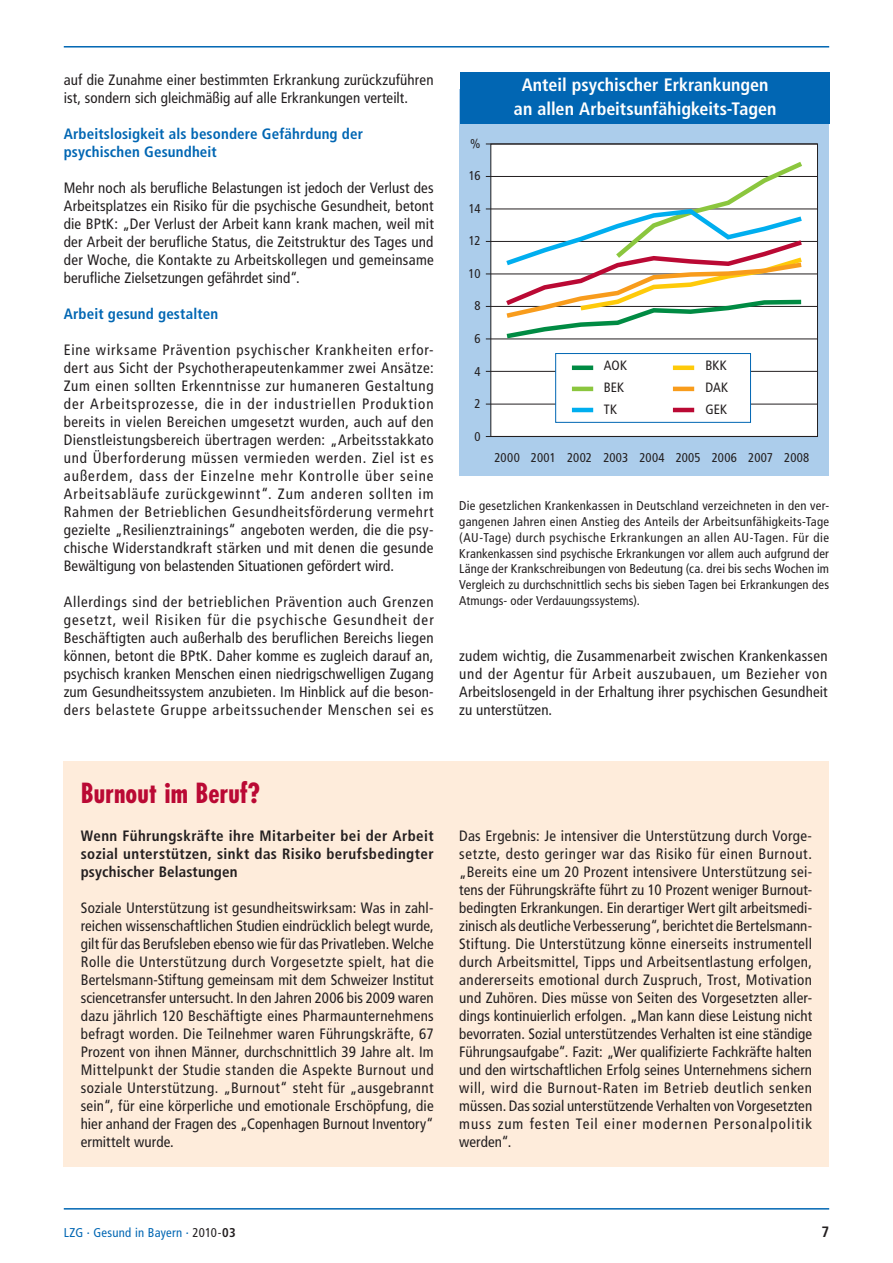
<style>
.page{position:relative;width:893px;height:1263px;background:#fff}
.page>*{position:absolute;margin:0;border:0;box-sizing:border-box;transform-origin:0 0}
.t1{font:700 condensed 27px "Futura";color:#ba0934}
.t2{font:700 condensed 18px/24px "Frutiger LT";color:#fff;text-align:center}
.t3{font:condensed 15px/18px "Frutiger LT";letter-spacing:.01em;color:#231f20;text-align:justify}
.t4{font:700 condensed 15px/18px "Frutiger LT";letter-spacing:.015em;color:#231f20;text-align:justify}
.t5{font:700 condensed 15px/18px "Frutiger LT";letter-spacing:.01em;color:#0166b3}
.t6{font:condensed 13.5px/21.8px "Frutiger LT";letter-spacing:.005em;color:#231f20}
.t7{font:condensed 12.75px/15.8px "Frutiger LT";letter-spacing:.01em;color:#231f20;text-align:justify}
.t8{font:condensed 12.75px "Frutiger LT";letter-spacing:.02em;color:#0166b3}
.s1{color:#231f20}
.s2{font-weight:700;color:#231f20}
</style>
<div class="page">
<hr style="left:64px;top:46px;width:765px;height:2px;background:#0166b3">
<hr style="left:64px;top:1208px;width:765px;height:1px;background:#0166b3">
<div style="left:459px;top:89px;width:370px;height:387px;background:#accdeb"></div>
<div style="left:460px;top:72px;width:369px;height:51px;background:#0166b3"></div>
<div style="left:491px;top:144px;width:326px;height:292px;background:#fff"></div>
<hr style="left:486px;top:339px;width:331px;height:1px;background:#231f20">
<hr style="left:486px;top:306px;width:331px;height:1px;background:#231f20">
<hr style="left:486px;top:241px;width:331px;height:1px;background:#231f20">
<hr style="left:486px;top:274px;width:331px;height:1px;background:#231f20">
<hr style="left:486px;top:209px;width:331px;height:1px;background:#231f20">
<hr style="left:486px;top:176px;width:331px;height:1px;background:#231f20">
<hr style="left:486px;top:371px;width:331px;height:1px;background:#231f20">
<hr style="left:486px;top:144px;width:331px;height:1px;background:#231f20">
<hr style="left:486px;top:404px;width:331px;height:1px;background:#231f20">
<hr style="left:486px;top:436px;width:331px;height:1px;background:#231f20">
<svg style="left:501px;top:162px;width:306px;height:178px"></svg>
<div style="left:555px;top:353px;width:196px;height:70px;background:#fff;border:1px solid #0166b3"></div>
<hr style="left:572px;top:408px;width:21px;height:4px;background:#00aeef">
<hr style="left:673px;top:408px;width:21px;height:4px;background:#ba0934">
<div style="left:572px;top:365px;width:21px;height:5px;background:#008b43"></div>
<div style="left:673px;top:365px;width:21px;height:5px;background:#feca0a"></div>
<hr style="left:572px;top:387px;width:21px;height:4px;background:#8bc63e">
<hr style="left:673px;top:387px;width:21px;height:4px;background:#f89c1c">
<div style="left:64px;top:761px;width:765px;height:405px;background:#feecdb"></div>
<p class="t3" style="left:64px;top:71px;width:371px">auf die Zunahme einer bestimmten Erkrankung zurückzuführen ist, sondern sich gleichmäßig auf alle Erkrankungen verteilt.</p>
<p class="t5" style="left:64px;top:125px;width:301px">Arbeitslosigkeit als besondere Gefährdung der psychischen Gesundheit</p>
<p class="t3" style="left:64px;top:179px;width:372px">Mehr noch als berufliche Belastungen ist jedoch der Verlust des Arbeitsplatzes ein Risiko für die psychische Gesundheit, betont die BPtK: „Der Verlust der Arbeit kann krank machen, weil mit der Arbeit der berufliche Status, die Zeitstruktur des Tages und der Woche, die Kontakte zu Arbeitskollegen und gemeinsame berufliche Zielsetzungen gefährdet sind“.</p>
<p class="t5" style="left:64px;top:305px;width:156px">Arbeit gesund gestalten</p>
<p class="t3" style="left:64px;top:341px;width:371px">Eine wirksame Prävention psychischer Krankheiten erfor&shy;dert aus Sicht der Psychotherapeutenkammer zwei Ansätze:<br>Zum einen sollten Erkenntnisse zur humaneren Gestaltung der Arbeitsprozesse, die in der industriellen Produktion bereits in vielen Bereichen umgesetzt wurden, auch auf den Dienstleistungsbereich übertragen werden: „Arbeitsstakkato und Überforderung müssen vermieden werden. Ziel ist es außerdem, dass der Einzelne mehr Kontrolle über seine Arbeitsabläufe zurückgewinnt“. Zum anderen sollten im Rahmen der Betrieblichen Gesundheitsförderung vermehrt gezielte „Resilienztrainings“ angeboten werden, die die psy&shy;chische Widerstandkraft stärken und mit denen die gesunde Bewältigung von belastenden Situationen gefördert wird.</p>
<p class="t3" style="left:64px;top:593px;width:371px">Allerdings sind der betrieblichen Prävention auch Grenzen gesetzt, weil Risiken für die psychische Gesundheit der Beschäftigten auch außerhalb des beruflichen Bereichs liegen können, betont die BPtK. Daher komme es zugleich darauf an, psychisch kranken Menschen einen niedrigschwelligen Zugang zum Gesundheitssystem anzubieten. Im Hinblick auf die beson&shy;ders belastete Gruppe arbeitssuchender Menschen sei es</p>
<h1 class="t1" style="left:81px;top:777px;width:181px">Burnout im Beruf?</h1>
<p class="t4" style="left:81px;top:827px;width:354px">Wenn Führungskräfte ihre Mitarbeiter bei der Arbeit sozial unterstützen, sinkt das Risiko berufsbedingter psychischer Belastungen</p>
<p class="t3" style="left:81px;top:899px;width:355px">Soziale Unterstützung ist gesundheitswirksam: Was in zahl&shy;reichen wissenschaftlichen Studien eindrücklich belegt wurde, gilt für das Berufsleben ebenso wie für das Privatleben. Welche Rolle die Unterstützung durch Vorgesetzte spielt, hat die Bertelsmann-Stiftung gemeinsam mit dem Schweizer Institut sciencetransfer untersucht. In den Jahren 2006 bis 2009 waren dazu jährlich 120 Beschäftigte eines Pharmaunternehmens befragt worden. Die Teilnehmer waren Führungskräfte, 67<br>Prozent von ihnen Männer, durchschnittlich 39 Jahre alt. Im Mittelpunkt der Studie standen die Aspekte Burnout und soziale Unterstützung. „Burnout“ steht für „ausgebrannt sein“, für eine körperliche und emotionale Erschöpfung, die hier anhand der Fragen des „Copenhagen Burnout Inventory“ ermittelt wurde.</p>
<p class="t7" style="left:470px;top:135px;width:12px">%</p>
<p class="t7" style="left:469px;top:168px;width:13px">16</p>
<p class="t7" style="left:469px;top:201px;width:13px">14</p>
<p class="t7" style="left:469px;top:233px;width:13px">12</p>
<p class="t7" style="left:469px;top:266px;width:13px">10</p>
<p class="t7" style="left:474px;top:298px;width:8px">8</p>
<p class="t7" style="left:474px;top:331px;width:8px">6</p>
<p class="t7" style="left:474px;top:363px;width:8px">4</p>
<p class="t7" style="left:474px;top:396px;width:8px">2</p>
<p class="t7" style="left:474px;top:428px;width:8px">0</p>
<p class="t2" style="left:514px;top:73px;width:264px">Anteil psychischer Erkrankungen an allen Arbeitsunfähigkeits-Tagen</p>
<p class="t6" style="left:604px;top:355px;width:25px">AOK<br>BEK<br>TK</p>
<p class="t6" style="left:705px;top:355px;width:24px;text-align:justify">BKK DAK GEK</p>
<p class="t7" style="left:495px;top:450px;width:316px">2000 2001 2002 2003 2004 2005 2006 2007 2008</p>
<p class="t7" style="left:459px;top:498px;width:372px">Die gesetzlichen Krankenkassen in Deutschland verzeichneten in den ver&shy;gangenen Jahren einen Anstieg des Anteils der Arbeitsunfähigkeits-Tage (AU-Tage) durch psychische Erkrankungen an allen AU-Tagen. Für die Krankenkassen sind psychische Erkrankungen vor allem auch aufgrund der Länge der Krankschreibungen von Bedeutung (ca. drei bis sechs Wochen im Vergleich zu durchschnittlich sechs bis sieben Tagen bei Erkrankungen des Atmungs- oder Verdauungssystems).</p>
<p class="t3" style="left:459px;top:647px;width:370px">zudem wichtig, die Zusammenarbeit zwischen Krankenkassen und der Agentur für Arbeit auszubauen, um Bezieher von Arbeitslosengeld in der Erhaltung ihrer psychischen Gesundheit zu unterstützen.</p>
<p class="t3" style="left:459px;top:827px;width:354px">Das Ergebnis: Je intensiver die Unterstützung durch Vorge&shy;setzte, desto geringer war das Risiko für einen Burnout. „Bereits eine um 20 Prozent intensivere Unterstützung sei&shy;tens der Führungskräfte führt zu 10 Prozent weniger Burnout&shy;bedingten Erkrankungen. Ein derartiger Wert gilt arbeitsmedi&shy;zinisch als deutliche Verbesserung“, berichtet die Bertelsmann-Stiftung. Die Unterstützung könne einerseits instrumentell durch Arbeitsmittel, Tipps und Arbeitsentlastung erfolgen, andererseits emotional durch Zuspruch, Trost, Motivation und Zuhören. Dies müsse von Seiten des Vorgesetzten aller&shy;dings kontinuierlich erfolgen. „Man kann diese Leistung nicht bevorraten. Sozial unterstützendes Verhalten ist eine ständige Führungsaufgabe“. Fazit: „Wer qualifizierte Fachkräfte halten und den wirtschaftlichen Erfolg seines Unternehmens sichern will, wird die Burnout-Raten im Betrieb deutlich senken müssen. Das sozial unterstützende Verhalten von Vorgesetzten muss zum festen Teil einer modernen Personalpolitik werden“.</p>
<p class="t8" style="left:64px;top:1225px;width:173px">LZG · Gesund in Bayern · <span class="s1">2010-</span><span class="s2">03</span></p>
<p class="t4" style="left:821px;top:1223px;width:9px">7</p>
</div>
